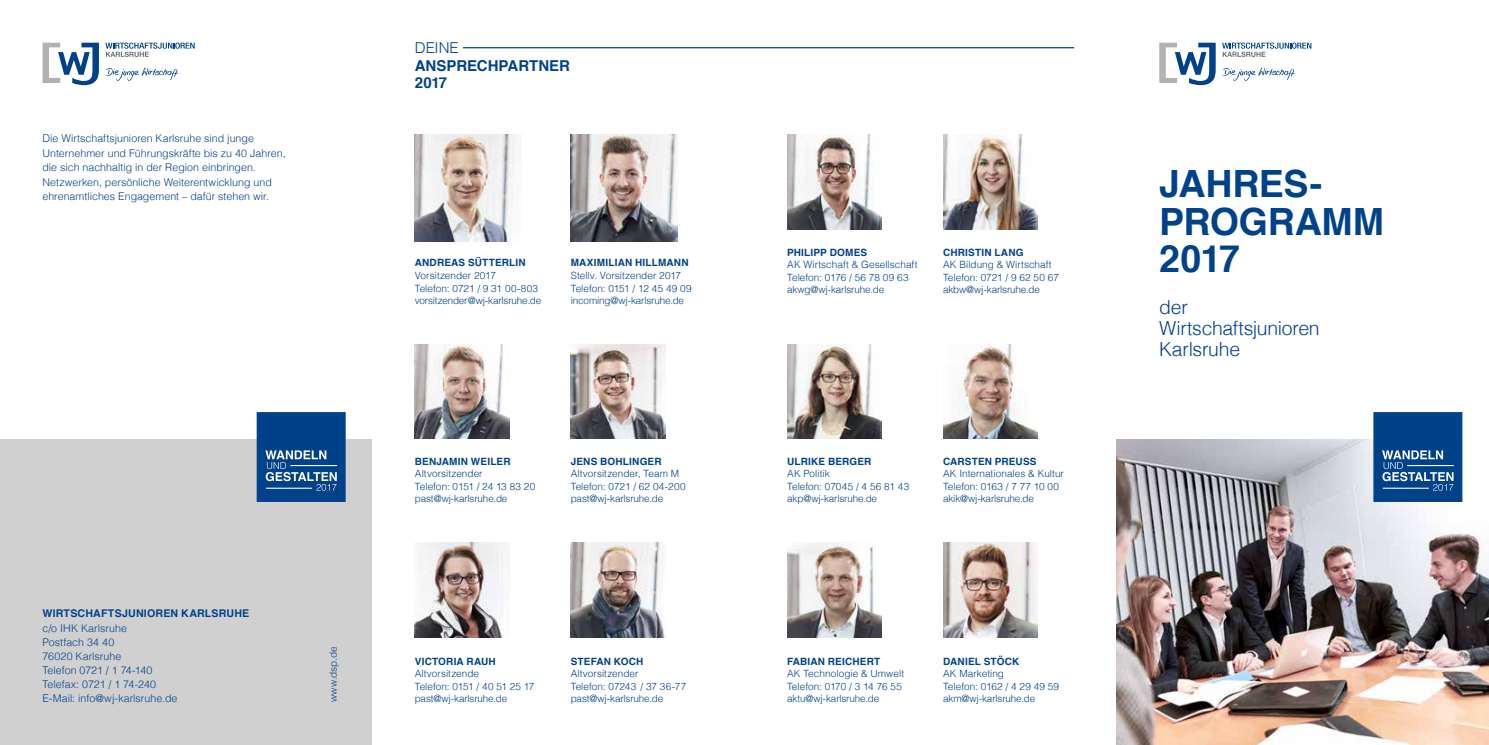
<style>
.page{position:relative;width:1489px;height:745px;background:#fff}
.page>*{position:absolute;margin:0;border:0;box-sizing:border-box;transform-origin:0 0}
.t1{font:700 37.5px/37.5px "Helvetica";letter-spacing:-.01em;color:#004289}
.t2{font:300 19.38px/21.2px "Helvetica";letter-spacing:-.015em;color:#004289}
.t3{font:700 15px/17.5px "Helvetica";letter-spacing:-.005em;color:#004289}
.t4{font:300 15px "Helvetica";color:#004289}
.t5{font:300 10.62px/14.1px "Helvetica";color:#004289}
.t6{font:700 10.62px "Helvetica";letter-spacing:.015em;color:#004289}
.t7{font:300 10px/12.5px "Helvetica";color:#004289}
.t8{font:700 10px "Helvetica";letter-spacing:.015em;color:#004289}
</style>
<div class="page">
<div style="left:0;top:439px;width:371px;height:305px;background:#d0d0d0"></div>
<svg style="left:1159px;top:43px;width:56px;height:42px"></svg>
<svg style="left:1222px;top:43px;width:89px;height:14px"></svg>
<svg style="left:1222px;top:68px;width:72px;height:13px"></svg>
<svg style="left:43px;top:43px;width:56px;height:42px"></svg>
<svg style="left:105px;top:43px;width:90px;height:14px"></svg>
<svg style="left:105px;top:68px;width:73px;height:13px"></svg>
<img style="left:1116px;top:439px;width:372px;height:305px">
<div style="left:257px;top:412px;width:88px;height:89px;background:#004289;border:1px solid #004289"></div>
<svg style="left:265px;top:450px;width:72px;height:40px"></svg>
<div style="left:1373px;top:412px;width:89px;height:89px;background:#004289;border:1px solid #004289"></div>
<svg style="left:1382px;top:450px;width:71px;height:40px"></svg>
<img style="left:570px;top:135px;width:107px;height:106px">
<img style="left:787px;top:135px;width:94px;height:94px">
<img style="left:943px;top:135px;width:94px;height:94px">
<img style="left:415px;top:135px;width:101px;height:106px">
<img style="left:787px;top:344px;width:94px;height:94px">
<img style="left:943px;top:344px;width:94px;height:94px">
<img style="left:415px;top:344px;width:94px;height:94px">
<img style="left:571px;top:344px;width:94px;height:94px">
<img style="left:414px;top:542px;width:90px;height:95px">
<img style="left:787px;top:542px;width:94px;height:95px">
<img style="left:570px;top:542px;width:95px;height:95px">
<img style="left:943px;top:542px;width:94px;height:95px">
<hr style="left:463px;top:47px;width:611px;height:1px;background:#004289">
<p class="t5" style="left:42px;top:131px;width:245px">Die Wirtschaftsjunioren Karlsruhe sind junge Unternehmer und Führungskräfte bis zu 40 Jahren, die sich nachhaltig in der Region einbringen.<br>Netzwerken, persönliche Weiterentwicklung und ehrenamtliches Engagement – dafür stehen wir.</p>
<p class="t6" style="left:42px;top:604px;width:208px">WIRTSCHAFTSJUNIOREN KARLSRUHE</p>
<p class="t5" style="left:42px;top:619px;width:136px">c/o IHK Karlsruhe<br>Postfach 34 40<br>76020 Karlsruhe<br>Telefon 0721 / 1 74-140<br>Telefax: 0721 / 1 74-240<br>E-Mail: info@wj-karlsruhe.de</p>
<p class="t7" style="left:326px;top:702px;width:58px;rotate:-90deg">www.dsp.de</p>
<h3 class="t4" style="left:415px;top:35px;width:45px">DEINE</h3>
<h3 class="t3" style="left:415px;top:57px;width:157px">ANSPRECHPARTNER<br>2017</h3>
<p class="t8" style="left:415px;top:255px;width:112px">ANDREAS SÜTTERLIN</p>
<p class="t7" style="left:415px;top:268px;width:128px">Vorsitzender 2017<br>Telefon: 0721 / 9 31 00-803 vorsitzender@wj-karlsruhe.de</p>
<p class="t8" style="left:570px;top:255px;width:119px">MAXIMILIAN HILLMANN</p>
<p class="t7" style="left:570px;top:268px;width:122px">Stellv. Vorsitzender 2017<br>Telefon: 0151 / 12 45 49 09 incoming@wj-karlsruhe.de</p>
<p class="t8" style="left:415px;top:453px;width:97px">BENJAMIN WEILER</p>
<p class="t7" style="left:415px;top:466px;width:122px">Altvorsitzender<br>Telefon: 0151 / 24 13 83 20 past@wj-karlsruhe.de</p>
<p class="t8" style="left:570px;top:453px;width:92px">JENS BOHLINGER</p>
<p class="t7" style="left:570px;top:466px;width:116px">Altvorsitzender, Team M<br>Telefon: 0721 / 62 04-200 past@wj-karlsruhe.de</p>
<p class="t8" style="left:415px;top:652px;width:82px">VICTORIA RAUH</p>
<p class="t7" style="left:415px;top:666px;width:121px">Altvorsitzende<br>Telefon: 0151 / 40 51 25 17 past@wj-karlsruhe.de</p>
<p class="t8" style="left:570px;top:652px;width:74px">STEFAN KOCH</p>
<p class="t7" style="left:570px;top:666px;width:117px">Altvorsitzender<br>Telefon: 07243 / 37 36-77 past@wj-karlsruhe.de</p>
<p class="t8" style="left:787px;top:244px;width:81px">PHILIPP DOMES</p>
<p class="t7" style="left:787px;top:257px;width:132px">AK Wirtschaft &amp; Gesellschaft<br>Telefon: 0176 / 56 78 09 63 akwg@wj-karlsruhe.de</p>
<p class="t8" style="left:943px;top:244px;width:82px">CHRISTIN LANG</p>
<p class="t7" style="left:943px;top:257px;width:117px">AK Bildung &amp; Wirtschaft<br>Telefon: 0721 / 9 62 50 67 akbw@wj-karlsruhe.de</p>
<p class="t8" style="left:787px;top:453px;width:86px">ULRIKE BERGER</p>
<p class="t7" style="left:787px;top:466px;width:124px">AK Politik<br>Telefon: 07045 / 4 56 81 43 akp@wj-karlsruhe.de</p>
<p class="t8" style="left:943px;top:453px;width:95px">CARSTEN PREUSS</p>
<p class="t7" style="left:943px;top:466px;width:122px">AK Internationales &amp; Kultur<br>Telefon: 0163 / 7 77 10 00 akik@wj-karlsruhe.de</p>
<p class="t8" style="left:787px;top:652px;width:95px">FABIAN REICHERT</p>
<p class="t7" style="left:787px;top:666px;width:119px">AK Technologie &amp; Umwelt<br>Telefon: 0170 / 3 14 76 55 aktu@wj-karlsruhe.de</p>
<p class="t8" style="left:943px;top:652px;width:78px">DANIEL STÖCK</p>
<p class="t7" style="left:943px;top:666px;width:118px">AK Marketing<br>Telefon: 0162 / 4 29 49 59 akm@wj-karlsruhe.de</p>
<h1 class="t1" style="left:1159px;top:165px;width:226px">JAHRES-<br>PROGRAMM<br>2017</h1>
<h2 class="t2" style="left:1159px;top:294px;width:162px">der<br>Wirtschaftsjunioren<br>Karlsruhe</h2>
</div>
